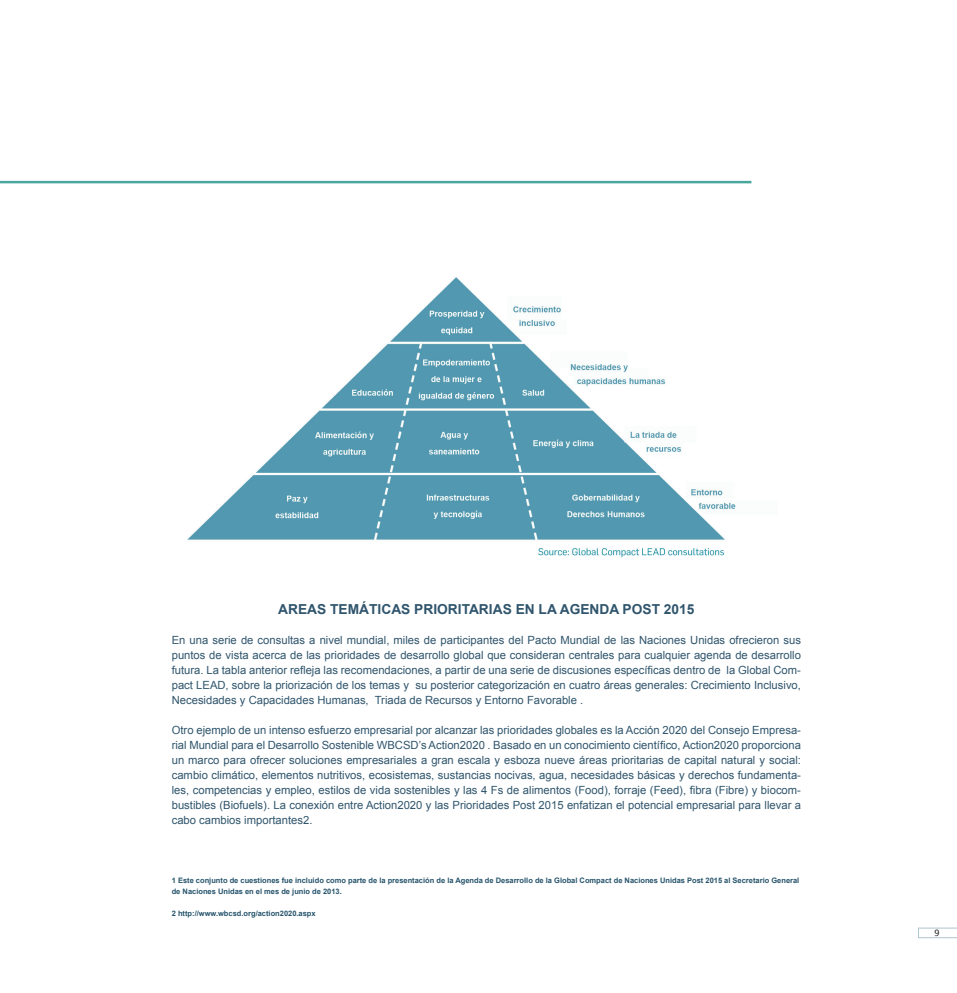
<style>
.page{position:relative;width:957px;height:993px;background:#fff}
.page>*{position:absolute;margin:0;border:0;box-sizing:border-box;transform-origin:0 0}
.t1{font:700 13.75px "Arial";color:#30556d}
.t2{font:11.25px/15px "Arial";color:#30556d;text-align:justify}
.t3{font:10px "Calibri";color:#231f20}
.t4{font:700 7.5px/11.2px "Arial";color:#27546c}
</style>
<div class="page">
<hr style="left:0;top:181px;width:751px;height:2px;background:#48a69d">
<svg style="left:918px;top:927px;width:39px;height:10px"></svg>
<img style="left:187px;top:277px;width:549px;height:281px">
<p class="t1" style="left:278px;top:599px;width:418px">AREAS TEMÁTICAS PRIORITARIAS EN LA AGENDA POST 2015</p>
<p class="t2" style="left:172px;top:632px;width:631px">En una serie de consultas a nivel mundial, miles de participantes del Pacto Mundial de las Naciones Unidas ofrecieron sus puntos de vista acerca de las prioridades de desarrollo global que consideran centrales para cualquier agenda de desarrollo futura. La tabla anterior refleja las recomendaciones, a partir de una serie de discusiones específicas dentro de la Global Com&shy;pact LEAD, sobre la priorización de los temas y su posterior categorización en cuatro áreas generales: Crecimiento Inclusivo, Necesidades y Capacidades Humanas, Triada de Recursos y Entorno Favorable .</p>
<p class="t2" style="left:172px;top:722px;width:631px">Otro ejemplo de un intenso esfuerzo empresarial por alcanzar las prioridades globales es la Acción 2020 del Consejo Empresa&shy;rial Mundial para el Desarrollo Sostenible WBCSD’s Action2020 . Basado en un conocimiento científico, Action2020 proporciona un marco para ofrecer soluciones empresariales a gran escala y esboza nueve áreas prioritarias de capital natural y social: cambio climático, elementos nutritivos, ecosistemas, sustancias nocivas, agua, necesidades básicas y derechos fundamenta&shy;les, competencias y empleo, estilos de vida sostenibles y las 4 Fs de alimentos (Food), forraje (Feed), fibra (Fibre) y biocom&shy;bustibles (Biofuels). La conexión entre Action2020 y las Prioridades Post 2015 enfatizan el potencial empresarial para llevar a cabo cambios importantes2.</p>
<p class="t4" style="left:172px;top:874px;width:629px">1 Este conjunto de cuestiones fue incluido como parte de la presentación de la Agenda de Desarrollo de la Global Compact de Naciones Unidas Post 2015 al Secretario General de Naciones Unidas en el mes de junio de 2013.</p>
<p class="t4" style="left:172px;top:908px;width:145px">2 http://www.wbcsd.org/action2020.aspx</p>
<p class="t3" style="left:934px;top:925px;width:7px">9</p>
</div>
